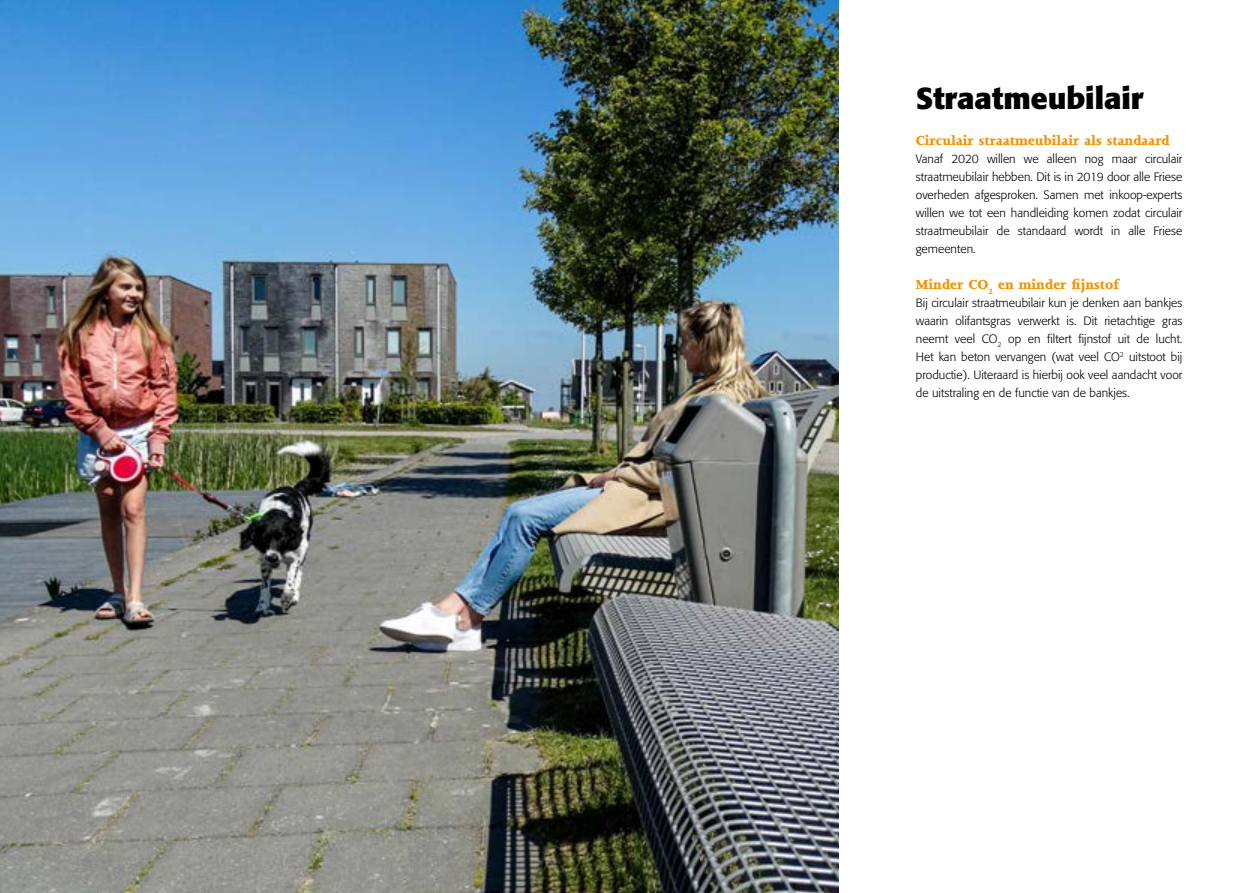
<style>
.page{position:relative;width:1259px;height:893px;background:#fff}
.page>*{position:absolute;margin:0;border:0;box-sizing:border-box;transform-origin:0 0}
.t1{font:700 30px "Formata";color:#000}
.t2{font:800 15px "Joanna MT Std";color:#f39200}
.t3{font:300 12px/18px "Formata";color:#000;text-align:justify}
</style>
<div class="page">
<img style="left:0;top:0;width:839px;height:893px">
<h1 class="t1" style="left:916px;top:79px;width:229px">Straatmeubilair</h1>
<p class="t2" style="left:916px;top:132px;width:255px">Circulair straatmeubilair als standaard</p>
<p class="t3" style="left:916px;top:150px;width:268px">Vanaf 2020 willen we alleen nog maar circulair straatmeubilair hebben. Dit is in 2019 door alle Friese overheden afgesproken. Samen met inkoop-experts willen we tot een handleiding komen zodat circulair straatmeubilair de standaard wordt in alle Friese gemeenten.</p>
<p class="t2" style="left:916px;top:276px;width:204px">Minder CO<sub>2</sub> en minder fijnstof</p>
<p class="t3" style="left:916px;top:294px;width:268px">Bij circulair straatmeubilair kun je denken aan bankjes waarin olifantsgras verwerkt is. Dit rietachtige gras neemt veel CO<sub>2</sub> op en filtert fijnstof uit de lucht.<br>Het kan beton vervangen (wat veel CO<sup>2</sup> uitstoot bij productie). Uiteraard is hierbij ook veel aandacht voor de uitstraling en de functie van de bankjes.</p>
</div>
